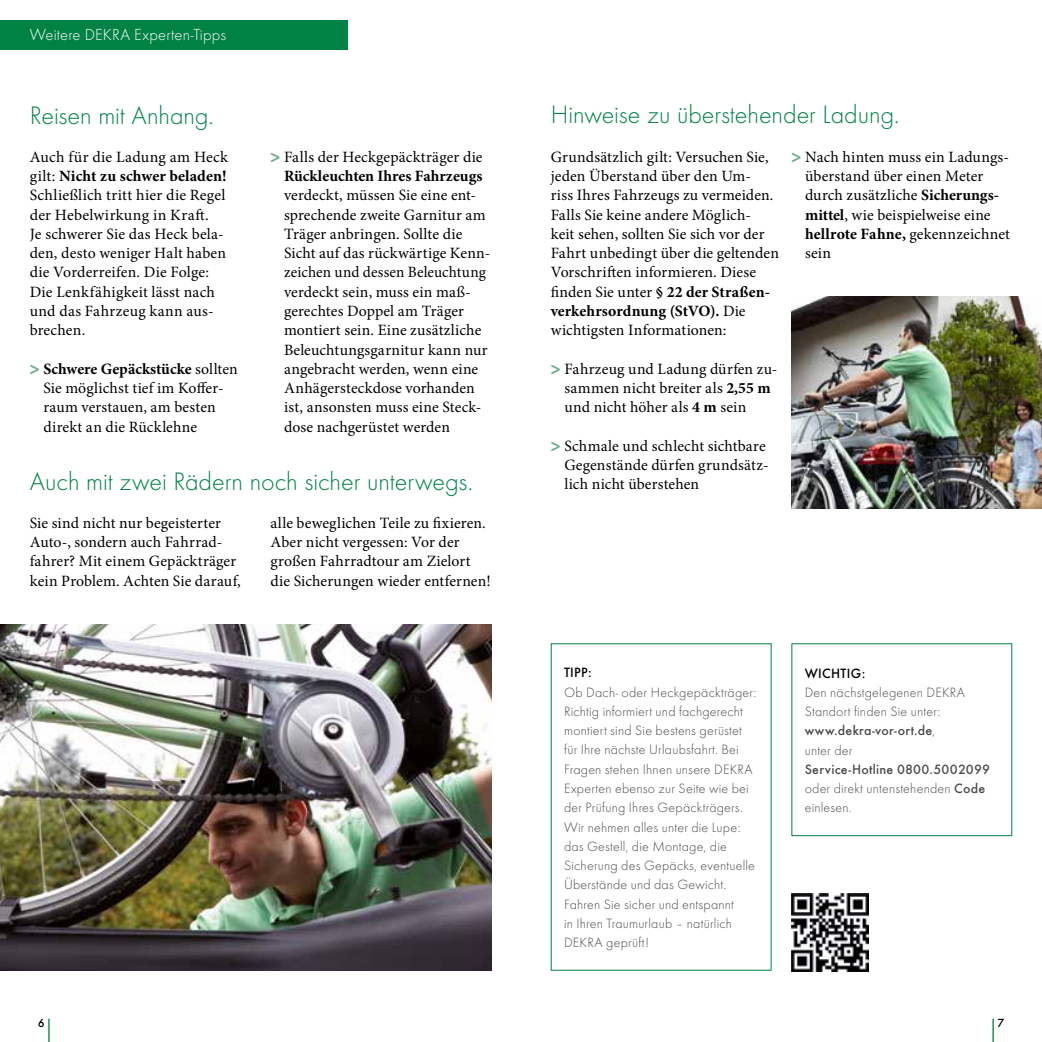
<style>
.page{position:relative;width:1042px;height:1042px;background:#fff}
.page>*{position:absolute;margin:0;border:0;box-sizing:border-box;transform-origin:0 0}
.t1{font:300 26.25px "Futura T";letter-spacing:-.005em;color:#008244}
.t2{font:300 16.62px "Futura T";letter-spacing:.01em;color:#fff}
.t3{font:15.75px/19.2px "Minion Pro";letter-spacing:.005em;color:#000}
.t4{font:300 14px/19.2px "Futura T";letter-spacing:.015em;color:#4a4a49}
.t5{font:500 14px "Futura T";letter-spacing:.02em;color:#000}
.t6{font:500 12.25px "Futura T";color:#000}
.s1{font-weight:700}
.s2{font-family:"Futura T";font-weight:500;font-size:19.25px;color:#65ad85}
.s3{font-weight:500}
</style>
<div class="page">
<div style="left:0;top:20px;width:347px;height:30px;background:#008244"></div>
<img style="left:0;top:624px;width:491px;height:346px">
<img style="left:791px;top:297px;width:251px;height:211px">
<img style="left:791px;top:894px;width:77px;height:77px">
<hr style="left:992px;top:1018px;width:2px;height:24px;background:#008244">
<hr style="left:48px;top:1018px;width:2px;height:24px;background:#008244">
<p class="t2" style="left:30px;top:26px;width:198px">Weitere DEKRA Experten-Tipps</p>
<h1 class="t1" style="left:30px;top:101px;width:186px">Reisen mit Anhang.</h1>
<p class="t3" style="left:30px;top:147px;width:200px">Auch für die Ladung am Heck gilt: <span class="s1">Nicht zu schwer beladen!<br></span>Schließlich tritt hier die Regel der Hebelwirkung in Kraft.<br>Je schwerer Sie das Heck bela&shy;den, desto weniger Halt haben die Vorderreifen. Die Folge:<br>Die Lenkfähigkeit lässt nach und das Fahrzeug kann aus&shy;brechen.</p>
<p class="t3" style="left:43px;top:359px;width:196px;text-indent:-14px"><span class="s2">&gt;</span> <span class="s1">Schwere Gepäckstücke</span> sollten<br>Sie möglichst tief im Koffer&shy;raum verstauen, am besten direkt an die Rücklehne</p>
<p class="t3" style="left:270px;top:147px;width:214px;text-align:right"><span class="s2">&gt;</span> Falls der Heckgepäckträger die<br><span class="s1">Rückleuchten Ihres Fahrzeugs</span></p>
<p class="t3" style="left:284px;top:186px;width:208px">verdeckt, müssen Sie eine ent&shy;sprechende zweite Garnitur am<br>Träger anbringen. Sollte die<br>Sicht auf das rückwärtige Kenn&shy;zeichen und dessen Beleuchtung verdeckt sein, muss ein maß&shy;gerechtes Doppel am Träger montiert sein. Eine zusätzliche<br>Beleuchtungsgarnitur kann nur angebracht werden, wenn eine<br>Anhägersteckdose vorhanden ist, ansonsten muss eine Steck&shy;dose nachgerüstet werden</p>
<h1 class="t1" style="left:30px;top:467px;width:445px">Auch mit zwei Rädern noch sicher unterwegs.</h1>
<p class="t3" style="left:30px;top:513px;width:213px">Sie sind nicht nur begeisterter<br>Auto-, sondern auch Fahrrad&shy;fahrer? Mit einem Gepäckträger kein Problem. Achten Sie darauf,</p>
<p class="t3" style="left:270px;top:513px;width:222px">alle beweglichen Teile zu fixieren.<br>Aber nicht vergessen: Vor der großen Fahrradtour am Zielort die Sicherungen wieder entfernen!</p>
<h1 class="t1" style="left:551px;top:101px;width:350px">Hinweise zu überstehender Ladung.</h1>
<p class="t3" style="left:551px;top:147px;width:230px">Grundsätzlich gilt: Versuchen Sie, jeden Überstand über den Um-<br>riss Ihres Fahrzeugs zu vermeiden.<br>Falls Sie keine andere Möglich-<br>keit sehen, sollten Sie sich vor der<br>Fahrt unbedingt über die geltenden<br>Vorschriften informieren. Diese finden Sie unter <span class="s1">§ 22 der Straßen&shy;verkehrsordnung (StVO).</span> Die wichtigsten Informationen:</p>
<p class="t3" style="left:564px;top:359px;width:215px;text-indent:-14px"><span class="s2">&gt;</span> Fahrzeug und Ladung dürfen zu&shy;sammen nicht breiter als <span class="s1">2,55 m </span>und nicht höher als <span class="s1">4 m</span> sein</p>
<p class="t3" style="left:564px;top:436px;width:206px;text-indent:-14px"><span class="s2">&gt;</span> Schmale und schlecht sichtbare<br>Gegenstände dürfen grundsätz&shy;lich nicht überstehen</p>
<p class="t3" style="left:805px;top:147px;width:207px;text-indent:-14px"><span class="s2">&gt;</span> Nach hinten muss ein Ladungs&shy;überstand über einen Meter durch zusätzliche <span class="s1">Sicherungs&shy;mittel</span>, wie beispielweise eine <span class="s1">hellrote Fahne,</span> gekennzeichnet sein</p>
<p class="t5" style="left:564px;top:664px;width:29px">TIPP:</p>
<p class="t4" style="left:564px;top:683px;width:194px">Ob Dach- oder Heckgepäckträger:<br>Richtig informiert und fachgerecht montiert sind Sie bestens gerüstet für Ihre nächste Urlaubsfahrt. Bei<br>Fragen stehen Ihnen unsere DEKRA<br>Experten ebenso zur Seite wie bei der Prüfung Ihres Gepäckträgers.<br>Wir nehmen alles unter die Lupe: das Gestell, die Montage, die<br>Sicherung des Gepäcks, eventuelle<br>Überstände und das Gewicht.<br>Fahren Sie sicher und entspannt<br>in Ihren Traumurlaub – natürlich<br>DEKRA geprüft!</p>
<p class="t5" style="left:804px;top:665px;width:62px">WICHTIG:</p>
<p class="t4" style="left:804px;top:683px;width:162px">Den nächstgelegenen DEKRA<br>Standort finden Sie unter: <span class="s3">www.dekra-vor-ort.de</span>,<br>unter der</p>
<p class="t4" style="left:804px;top:760px;width:187px"><span class="s3">Service-Hotline 0800.5002099 </span>oder direkt untenstehenden <span class="s3">Code </span>einlesen.</p>
<p class="t6" style="left:38px;top:1016px;width:8px">6</p>
<p class="t6" style="left:997px;top:1016px;width:8px">7</p>
</div>
